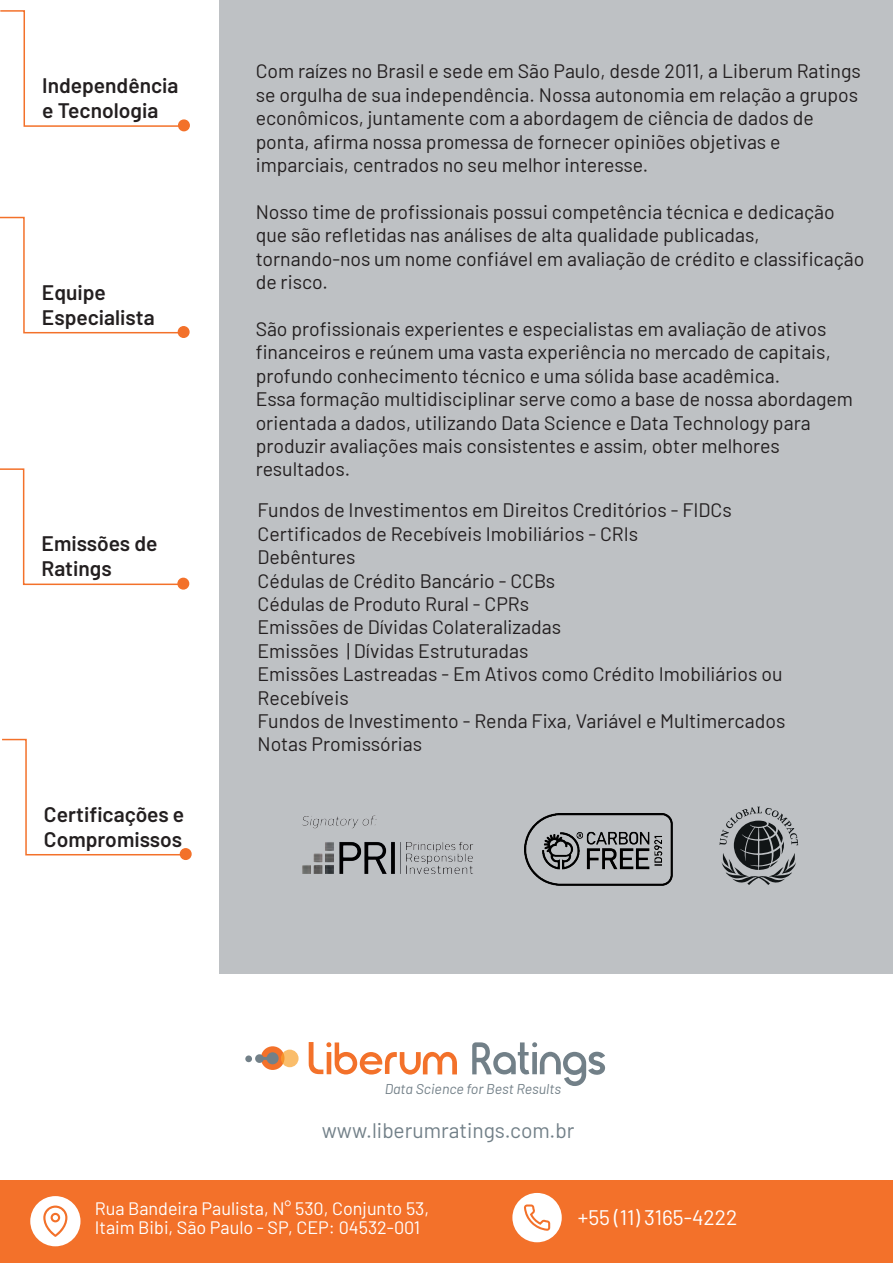
<style>
.page{position:relative;width:893px;height:1263px;background:#fff}
.page>*{position:absolute;margin:0;border:0;box-sizing:border-box;transform-origin:0 0}
.t1{font:600 21px/25.2px "Barlow";color:#231f20}
.t2{font:21px "Barlow";color:#728088}
.t3{font:21px "Barlow";color:#fff}
.t4{font:19.5px/23.4px "Barlow";color:#231f20}
.t5{font:18px/19.5px "Barlow";color:#fff}
.t6{font:italic 14.25px "Barlow";color:#738088}
</style>
<div class="page">
<div style="left:261px;top:1046px;width:23px;height:24px;background:#f3712a;border-radius:50%"></div>
<div style="left:245px;top:1055px;width:7px;height:7px;background:#728088;border-radius:50%"></div>
<svg style="left:255px;top:1052px;width:24px;height:12px"></svg>
<svg style="left:309px;top:1042px;width:148px;height:32px"></svg>
<svg style="left:281px;top:1049px;width:18px;height:18px"></svg>
<svg style="left:472px;top:1042px;width:133px;height:44px"></svg>
<div style="left:219px;top:0;width:674px;height:974px;background:#bec1c4"></div>
<svg style="left:0;top:10px;width:179px;height:118px"></svg>
<div style="left:179px;top:120px;width:10px;height:11px;background:#f3712a;border-radius:50%"></div>
<div style="left:178px;top:119px;width:12px;height:12px;border:2px solid #f3712a;border-radius:50%"></div>
<svg style="left:0;top:216px;width:180px;height:118px"></svg>
<div style="left:178px;top:327px;width:11px;height:10px;background:#f3712a;border-radius:50%"></div>
<div style="left:178px;top:326px;width:12px;height:12px;border:2px solid #f3712a;border-radius:50%"></div>
<svg style="left:0;top:468px;width:180px;height:118px"></svg>
<div style="left:178px;top:578px;width:11px;height:11px;background:#f3712a;border-radius:50%"></div>
<div style="left:177px;top:578px;width:12px;height:12px;border:2px solid #f3712a;border-radius:50%"></div>
<div style="left:0;top:1180px;width:893px;height:82px;background:#f3712a"></div>
<div style="left:512px;top:1193px;width:50px;height:49px;background:#fff;border-radius:50%"></div>
<svg style="left:524px;top:1204px;width:26px;height:27px"></svg>
<div style="left:30px;top:1196px;width:50px;height:50px;background:#fff;border-radius:50%"></div>
<svg style="left:43px;top:1205px;width:24px;height:32px"></svg>
<svg style="left:2px;top:738px;width:180px;height:118px"></svg>
<div style="left:180px;top:849px;width:11px;height:10px;background:#f3712a;border-radius:50%"></div>
<div style="left:180px;top:848px;width:12px;height:12px;border:2px solid #f3712a;border-radius:50%"></div>
<svg style="left:720px;top:807px;width:78px;height:78px"></svg>
<img style="left:524px;top:813px;width:148px;height:73px">
<img style="left:302px;top:815px;width:172px;height:59px">
<p class="t1" style="left:42px;top:71px;width:138px">Independência e Tecnologia</p>
<p class="t1" style="left:42px;top:278px;width:114px">Equipe<br>Especialista</p>
<p class="t1" style="left:42px;top:529px;width:117px">Emissões de<br>Ratings</p>
<p class="t1" style="left:44px;top:800px;width:142px">Certificações e<br>Compromissos</p>
<p class="t4" style="left:256px;top:58px;width:607px">Com raízes no Brasil e sede em São Paulo, desde 2011, a Liberum Ratings se orgulha de sua independência. Nossa autonomia em relação a grupos econômicos, juntamente com a abordagem de ciência de dados de ponta, afirma nossa promessa de fornecer opiniões objetivas e imparciais, centrados no seu melhor interesse.</p>
<p class="t4" style="left:256px;top:199px;width:610px">Nosso time de profissionais possui competência técnica e dedicação que são refletidas nas análises de alta qualidade publicadas, tornando-nos um nome confiável em avaliação de crédito e classificação de risco.</p>
<p class="t4" style="left:256px;top:316px;width:599px">São profissionais experientes e especialistas em avaliação de ativos financeiros e reúnem uma vasta experiência no mercado de capitais, profundo conhecimento técnico e uma sólida base acadêmica.<br>Essa formação multidisciplinar serve como a base de nossa abordagem orientada a dados, utilizando Data Science e Data Technology para produzir avaliações mais consistentes e assim, obter melhores resultados.</p>
<p class="t4" style="left:258px;top:497px;width:529px">Fundos de Investimentos em Direitos Creditórios - FIDCs Certificados de Recebíveis Imobiliários - CRIs<br>Debêntures<br>Cédulas de Crédito Bancário - CCBs<br>Cédulas de Produto Rural - CPRs<br>Emissões de Dívidas Colateralizadas<br>Emissões | Dívidas Estruturadas<br>Emissões Lastreadas - Em Ativos como Crédito Imobiliários ou Recebíveis<br>Fundos de Investimento - Renda Fixa, Variável e Multimercados Notas Promissórias</p>
<p class="t6" style="left:385px;top:1078px;width:178px">Data Science for Best Results</p>
<p class="t2" style="left:322px;top:1115px;width:254px">www.liberumratings.com.br</p>
<p class="t5" style="left:95px;top:1197px;width:336px">Rua Bandeira Paulista, N° 530, Conjunto 53,<br>Itaim Bibi, São Paulo - SP, CEP: 04532-001</p>
<p class="t3" style="left:578px;top:1202px;width:161px">+55 (11) 3165-4222</p>
</div>
